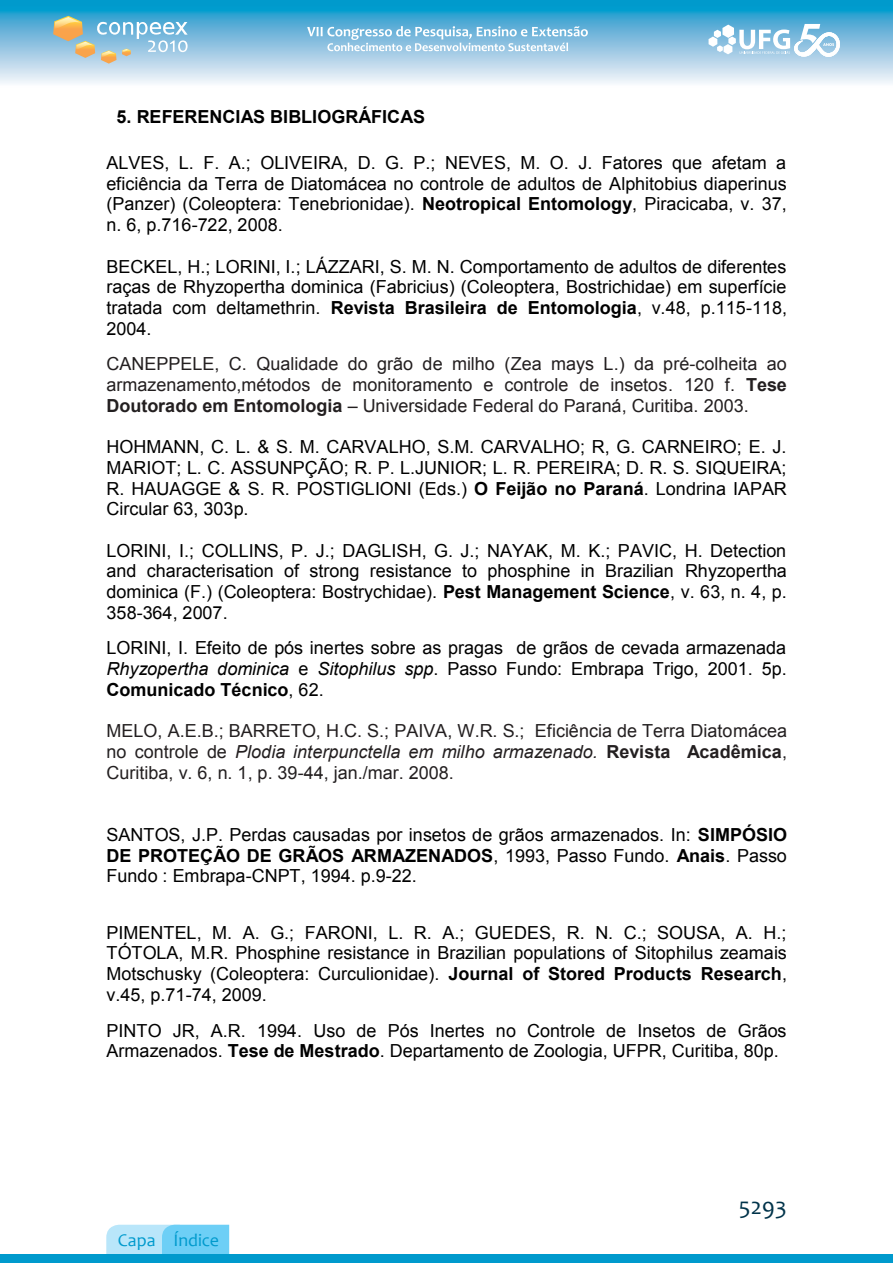
<style>
.page{position:relative;width:893px;height:1263px;background:#fff}
.page>*{position:absolute;margin:0;border:0;box-sizing:border-box;transform-origin:0 0}
.t1{font:24px "Candara";color:#00334a}
.t2{font:18px/20.7px "Arial";color:#000;text-align:justify}
.t3{font:18px/20.7px "Arial";color:#231f20;text-align:justify}
.t4{font:700 18px "Arial";color:#000}
.t5{font:18px "Candara";letter-spacing:-.005em;color:#009acd}
.s1{font-weight:700}
.s2{font-style:inherit}
.s3{font-style:italic}
</style>
<div class="page">
<svg style="left:106px;top:1225px;width:123px;height:29px;background:#91d9f7"></svg>
<svg style="left:0;top:1px;width:893px;height:83px;background:#80c3e1"></svg>
<svg style="left:708px;top:24px;width:132px;height:33px"></svg>
<svg style="left:53px;top:16px;width:135px;height:48px;background:#a1c3cd"></svg>
<svg style="left:307px;top:26px;width:281px;height:25px;background:#9ccae5"></svg>
<div style="left:0;top:1254px;width:893px;height:9px;background:#009acd"></div>
<p class="t4" style="left:116px;top:105px;width:310px">5. REFERENCIAS BIBLIOGRÁFICAS</p>
<p class="t2" style="left:106px;top:153px;width:682px">ALVES, L. F. A.; OLIVEIRA, D. G. P.; NEVES, M. O. J. Fatores que afetam a eficiência da Terra de Diatomácea no controle de adultos de Alphitobius diaperinus (Panzer) (Coleoptera: Tenebrionidae). <span class="s1">Neotropical Entomology</span>, Piracicaba, v. 37, n. 6, p.716-722, 2008.</p>
<p class="t2" style="left:106px;top:256px;width:682px">BECKEL, H.; LORINI, I.; LÁZZARI, S. M. N. Comportamento de adultos de diferentes raças de Rhyzopertha dominica (Fabricius) (Coleoptera, Bostrichidae) em superfície tratada com deltamethrin. <span class="s1">Revista Brasileira de Entomologia</span>, v.48, p.115-118, 2004.</p>
<p class="t3" style="left:106px;top:354px;width:682px">CANEPPELE, C. Qualidade do grão de milho (Zea mays L.) da pré-colheita ao armazenamento,métodos de monitoramento e controle de insetos. 120 f. <span class="s1">Tese Doutorado em Entomologia</span> <span class="s2">–</span> Universidade Federal do Paraná, Curitiba. 2003.</p>
<p class="t2" style="left:106px;top:437px;width:682px">HOHMANN, C. L. &amp; S. M. CARVALHO, S.M. CARVALHO; R, G. CARNEIRO; E. J.<br>MARIOT; L. C. ASSUNPÇÃO; R. P. L.JUNIOR; L. R. PEREIRA; D. R. S. SIQUEIRA; R. HAUAGGE &amp; S. R. POSTIGLIONI (Eds.) <span class="s1">O Feijão no Paraná</span>. Londrina IAPAR Circular 63, 303p.</p>
<p class="t2" style="left:106px;top:540px;width:682px">LORINI, I.; COLLINS, P. J.; DAGLISH, G. J.; NAYAK, M. K.; PAVIC, H. Detection and characterisation of strong resistance to phosphine in Brazilian Rhyzopertha dominica (F.) (Coleoptera: Bostrychidae). <span class="s1">Pest Management Science</span>, v. 63, n. 4, p.<br>358-364, 2007.</p>
<p class="t2" style="left:107px;top:638px;width:682px">LORINI, I. Efeito de pós inertes sobre as pragas de grãos de cevada armazenada <span class="s3">Rhyzopertha dominica</span> e <span class="s3">Sitophilus spp</span>. Passo Fundo: Embrapa Trigo, 2001. 5p.<br><span class="s1">Comunicado Técnico</span>, 62.</p>
<p class="t3" style="left:107px;top:721px;width:682px">MELO, A.E.B.; BARRETO, H.C. S.; PAIVA, W.R. S.; Eficiência de Terra Diatomácea no controle de <span class="s3">Plodia interpunctella em milho armazenado.</span> <span class="s1">Revista Acadêmica</span>, Curitiba, v. 6, n. 1, p. 39-44, jan./mar. 2008.</p>
<p class="t2" style="left:107px;top:824px;width:682px">SANTOS, J.P. Perdas causadas por insetos de grãos armazenados. In: <span class="s1">SIMPÓSIO DE PROTEÇÃO DE GRÃOS ARMAZENADOS</span>, 1993, Passo Fundo. <span class="s1">Anais</span>. Passo Fundo : Embrapa-CNPT, 1994. p.9-22.</p>
<p class="t2" style="left:107px;top:922px;width:682px">PIMENTEL, M. A. G.; FARONI, L. R. A.; GUEDES, R. N. C.; SOUSA, A. H.; TÓTOLA, M.R. Phosphine resistance in Brazilian populations of Sitophilus zeamais Motschusky (Coleoptera: Curculionidae). <span class="s1">Journal of Stored Products Research</span>, v.45, p.71-74, 2009.</p>
<p class="t2" style="left:107px;top:1020px;width:681px">PINTO JR, A.R. 1994. Uso de Pós Inertes no Controle de Insetos de Grãos<br>Armazenados. <span class="s1">Tese de Mestrado</span>. Departamento de Zoologia, UFPR, Curitiba, 80p.</p>
<p class="t5" style="left:118px;top:1229px;width:103px">Capa Índice</p>
<h1 class="t1" style="left:739px;top:1192px;width:49px">5293</h1>
</div>
